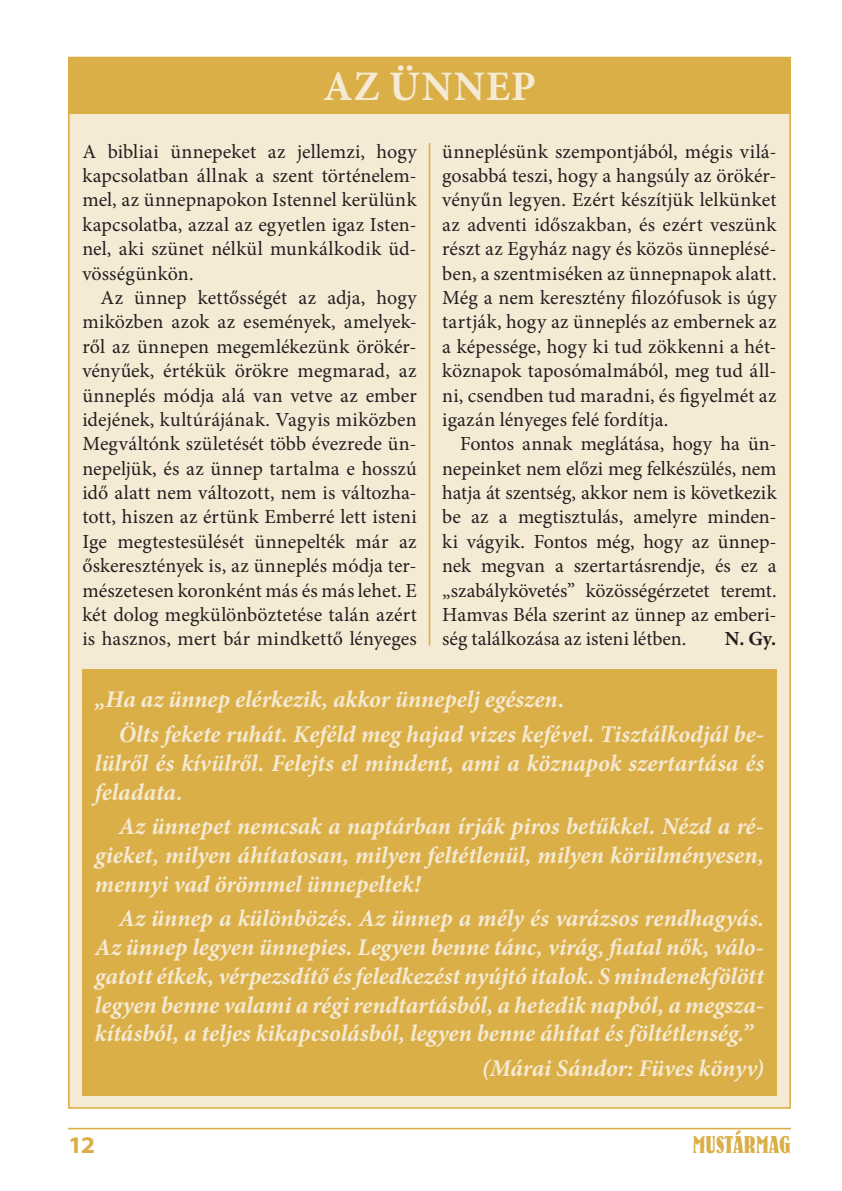
<style>
.page{position:relative;width:842px;height:1191px;background:#fff}
.page>*{position:absolute;margin:0;border:0;box-sizing:border-box;transform-origin:0 0}
.t1{font:700 42px "Minion Pro";letter-spacing:.025em;color:#f5ead4}
.t2{font:italic 700 24px/28.8px "Minion Pro";letter-spacing:-.005em;color:#f5ead4}
.t3{font:24px "H Bernhard Condensed Bold";letter-spacing:.005em;color:#dbaf47}
.t4{font:700 semi-expanded 24px "Myriad Pro";color:#dbaf47}
.t5{font:20px/24.4px "Minion Pro";letter-spacing:.005em;color:#231f20;text-align:justify}
.t6{font:700 20px "Minion Pro";color:#231f20}
</style>
<div class="page">
<div style="left:69px;top:57px;width:721px;height:1051px;background:#f5ead4"></div>
<hr style="left:68px;top:1127px;width:723px;height:2px;background:#dbaf47">
<hr style="left:429px;top:143px;width:1px;height:502px;background:#dbaf47">
<div style="left:68px;top:57px;width:723px;height:56px;background:#dbaf47"></div>
<div style="left:82px;top:670px;width:695px;height:426px;background:#dbaf47"></div>
<h1 class="t1" style="left:323px;top:70px;width:214px">AZ ÜNNEP</h1>
<p class="t5" style="left:82px;top:141px;width:336px">A bibliai ünnepeket az jellemzi, hogy kapcsolatban állnak a szent történelem&shy;mel, az ünnepnapokon Istennel kerülünk kapcsolatba, azzal az egyetlen igaz Isten&shy;nel, aki szünet nélkül munkálkodik üd&shy;vösségünkön.</p>
<p class="t5" style="left:82px;top:287px;width:336px;text-indent:18px">Az ünnep kettősségét az adja, hogy miközben azok az események, amelyek&shy;ről az ünnepen megemlékezünk örökér&shy;vényűek, értékük örökre megmarad, az ünneplés módja alá van vetve az ember idejének, kultúrájának. Vagyis miközben Megváltónk születését több évezrede ün&shy;nepeljük, és az ünnep tartalma e hosszú idő alatt nem változott, nem is változha&shy;tott, hiszen az értünk Emberré lett isteni Ige megtestesülését ünnepelték már az őskeresztények is, az ünneplés módja ter&shy;mészetesen koronként más és más lehet. E két dolog megkülönböztetése talán azért is hasznos, mert bár mindkettő lényeges</p>
<p class="t5" style="left:442px;top:141px;width:336px">ünneplésünk szempontjából, mégis vilá&shy;gosabbá teszi, hogy a hangsúly az örökér&shy;vényűn legyen. Ezért készítjük lelkünket az adventi időszakban, és ezért veszünk részt az Egyház nagy és közös ünneplésé&shy;ben, a szentmiséken az ünnepnapok alatt.<br>Még a nem keresztény filozófusok is úgy tartják, hogy az ünneplés az embernek az a képessége, hogy ki tud zökkenni a hét&shy;köznapok taposómalmából, meg tud áll&shy;ni, csendben tud maradni, és figyelmét az igazán lényeges felé fordítja.</p>
<p class="t5" style="left:442px;top:433px;width:336px;text-indent:18px">Fontos annak meglátása, hogy ha ün&shy;nepeinket nem előzi meg felkészülés, nem hatja át szentség, akkor nem is következik be az a megtisztulás, amelyre minden&shy;ki vágyik. Fontos még, hogy az ünnep&shy;nek megvan a szertartásrendje, és ez a „szabálykövetés” közösségérzetet teremt.<br>Hamvas Béla szerint az ünnep az emberi&shy;ség találkozása az isteni létben.</p>
<p class="t6" style="left:725px;top:631px;width:53px">N. Gy.</p>
<p class="t2" style="left:119px;top:684px;width:646px;line-height:34.4px;text-indent:-24px">„Ha az ünnep elérkezik, akkor ünnepelj egészen.<br>Ölts fekete ruhát. Keféld meg hajad vizes kefével. Tisztálkodjál be-</p>
<p class="t2" style="left:95px;top:750px;width:671px">lülről és kívülről. Felejts el mindent, ami a köznapok szertartása és feladata.</p>
<p class="t2" style="left:95px;top:814px;width:671px;text-align:justify;text-indent:24px">Az ünnepet nemcsak a naptárban írják piros betűkkel. Nézd a ré&shy;gieket, milyen áhítatosan, milyen feltétlenül, milyen körülményesen, mennyi vad örömmel ünnepeltek!</p>
<p class="t2" style="left:95px;top:906px;width:671px;text-align:justify;text-indent:24px">Az ünnep a különbözés. Az ünnep a mély és varázsos rendhagyás.<br>Az ünnep legyen ünnepies. Legyen benne tánc, virág, fiatal nők, válo&shy;gatott étkek, vérpezsdítő és feledkezést nyújtó italok. S mindenekfölött legyen benne valami a régi rendtartásból, a hetedik napból, a megsza&shy;kításból, a teljes kikapcsolásból, legyen benne áhítat és föltétlenség.”</p>
<p class="t2" style="left:482px;top:1055px;width:283px">(Márai Sándor: Füves könyv)</p>
<p class="t4" style="left:68px;top:1135px;width:29px">12</p>
<p class="t3" style="left:693px;top:1135px;width:100px">MUSTÁRMAG</p>
</div>
